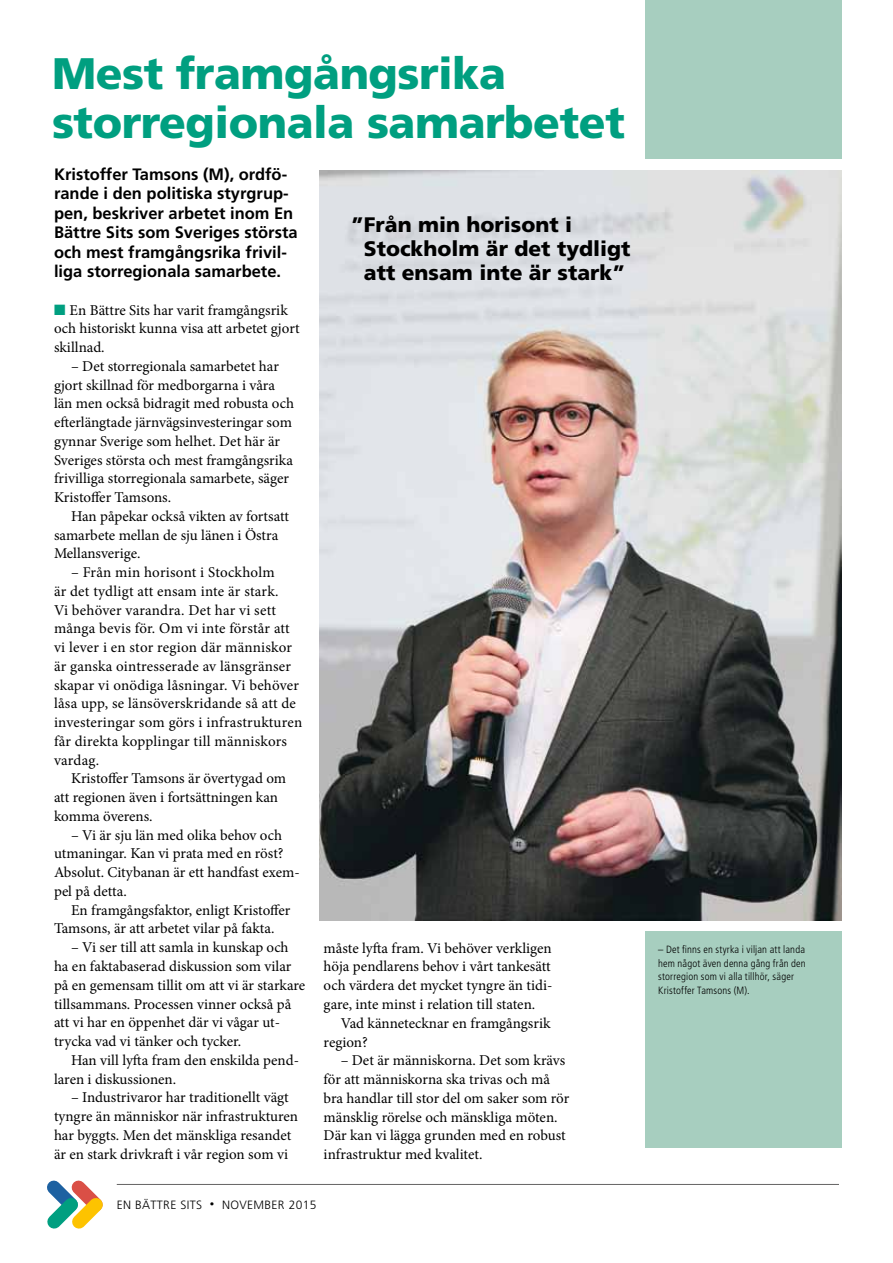
<style>
.page{position:relative;width:893px;height:1263px;background:#fff}
.page>*{position:absolute;margin:0;border:0;box-sizing:border-box;transform-origin:0 0}
.t1{font:900 44.1px/48.6px "Frutiger LT Std";letter-spacing:-.01em;color:#009f80}
.t2{font:900 21px/24px "Frutiger LT Std";color:#000}
.t3{font:700 16.5px/19.5px "Frutiger LT Std";color:#000}
.t4{font:15px/18.8px "Minion Pro";color:#000}
.t5{font:300 12px "Frutiger";letter-spacing:.03em;color:#000}
.t6{font:300 condensed 10.5px/13.5px "Frutiger LT Std";letter-spacing:.015em;color:#000}
.s1{color:#009f80}
.s2{font-size:9px}
</style>
<div class="page">
<hr style="left:117px;top:1184px;width:722px;height:1px;background:#646363">
<svg style="left:47px;top:1180px;width:56px;height:49px"></svg>
<img style="left:320px;top:171px;width:522px;height:749px">
<div style="left:645px;top:932px;width:197px;height:216px;background:#a7cebf"></div>
<div style="left:645px;top:0;width:197px;height:159px;background:#a7cebf"></div>
<h1 class="t1" style="left:52px;top:50px;width:574px">Mest framgångsrika storregionala samarbetet</h1>
<p class="t3" style="left:54px;top:164px;width:245px">Kristoffer Tamsons (M), ordfö&shy;rande i den politiska styrgrup&shy;pen, beskriver arbetet inom En<br>Bättre Sits som Sveriges största och mest framgångsrika frivil&shy;liga storregionala samarbete.</p>
<p class="t4" style="left:54px;top:301px;width:247px"><span class="s1">■</span> En Bättre Sits har varit framgångsrik och historiskt kunna visa att arbetet gjort skillnad.</p>
<p class="t4" style="left:54px;top:357px;width:242px;text-indent:17px">– Det storregionala samarbetet har gjort skillnad för medborgarna i våra län men också bidragit med robusta och efterlängtade järnvägsinvesteringar som gynnar Sverige som helhet. Det här är Sveriges största och mest framgångsrika frivilliga storregionala samarbete, säger Kristoffer Tamsons.</p>
<p class="t4" style="left:54px;top:507px;width:237px;text-indent:17px">Han påpekar också vikten av fortsatt samarbete mellan de sju länen i Östra<br>Mellansverige.</p>
<p class="t4" style="left:54px;top:563px;width:250px;text-indent:17px">– Från min horisont i Stockholm<br>är det tydligt att ensam inte är stark.<br>Vi behöver varandra. Det har vi sett många bevis för. Om vi inte förstår att vi lever i en stor region där människor är ganska ointresserade av länsgränser skapar vi onödiga låsningar. Vi behöver låsa upp, se länsöverskridande så att de investeringar som görs i infrastrukturen får direkta kopplingar till människors vardag.</p>
<p class="t4" style="left:54px;top:769px;width:234px;text-indent:17px">Kristoffer Tamsons är övertygad om att regionen även i fortsättningen kan komma överens.</p>
<p class="t4" style="left:54px;top:826px;width:247px;text-indent:17px">– Vi är sju län med olika behov och utmaningar. Kan vi prata med en röst?<br>Absolut. Citybanan är ett handfast exem&shy;pel på detta.</p>
<p class="t4" style="left:54px;top:901px;width:238px;text-indent:17px">En framgångsfaktor, enligt Kristoffer<br>Tamsons, är att arbetet vilar på fakta.</p>
<p class="t4" style="left:54px;top:938px;width:253px;text-indent:17px">– Vi ser till att samla in kunskap och ha en faktabaserad diskussion som vilar på en gemensam tillit om att vi är starkare tillsammans. Processen vinner också på att vi har en öppenhet där vi vågar ut&shy;trycka vad vi tänker och tycker.</p>
<p class="t4" style="left:54px;top:1051px;width:247px;text-indent:17px">Han vill lyfta fram den enskilda pend&shy;laren i diskussionen.</p>
<p class="t4" style="left:54px;top:1088px;width:246px;text-indent:17px">– Industrivaror har traditionellt vägt tyngre än människor när infrastrukturen har byggts. Men det mänskliga resandet är en stark drivkraft i vår region som vi</p>
<h2 class="t2" style="left:364px;top:212px;width:268px;text-indent:-13px">”Från min horisont i<br>Stockholm är det tydligt att ensam inte är stark”</h2>
<p class="t4" style="left:324px;top:939px;width:230px;text-align:justify">måste lyfta fram. Vi behöver verkligen höja pendlarens behov i vårt tankesätt och värdera det mycket tyngre än tidi&shy;gare, inte minst i relation till staten.</p>
<p class="t4" style="left:324px;top:1014px;width:228px;text-indent:17px">Vad kännetecknar en framgångsrik region?</p>
<p class="t4" style="left:324px;top:1051px;width:247px;text-indent:17px">– Det är människorna. Det som krävs för att människorna ska trivas och må bra handlar till stor del om saker som rör mänsklig rörelse och mänskliga möten.<br>Där kan vi lägga grunden med en robust infrastruktur med kvalitet.</p>
<p class="t5" style="left:117px;top:1198px;width:201px">EN BÄTTRE SITS <span class="s2">•</span> NOVEMBER 2015</p>
<p class="t6" style="left:658px;top:943px;width:149px">– Det finns en styrka i viljan att landa hem något även denna gång från den storregion som vi alla tillhör, säger Kristoffer Tamsons (M).</p>
</div>
